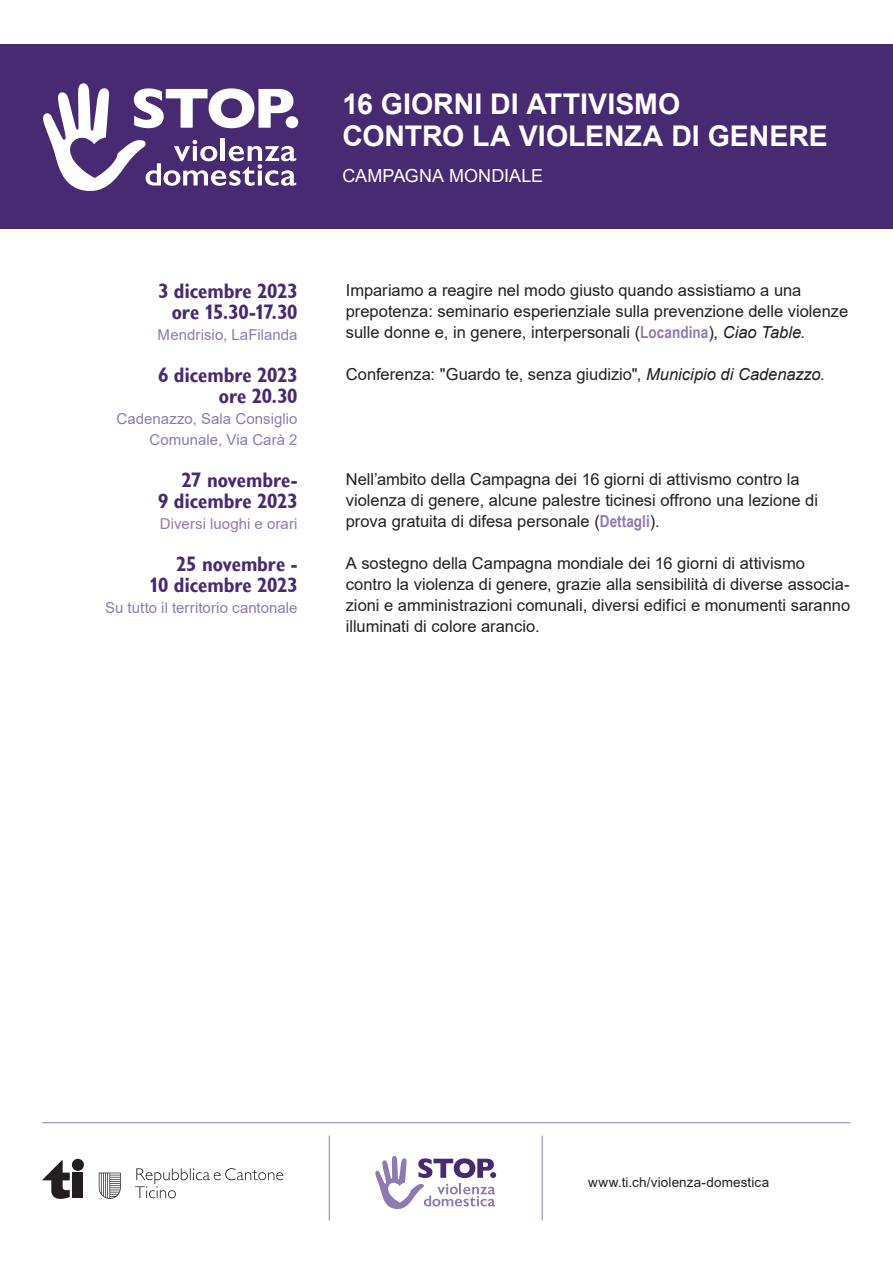
<style>
.page{position:relative;width:893px;height:1263px;background:#fff}
.page>*{position:absolute;margin:0;border:0;box-sizing:border-box;transform-origin:0 0}
.t1{font:700 28.5px/31.5px "Arial";color:#fff}
.t2{font:700 condensed 21px/21px "Gill Sans Display MT Pro";letter-spacing:-.01em;color:#482a73;text-align:right}
.t3{font:18px "Arial";letter-spacing:.005em;color:#fff}
.t4{font:16.5px/21px "Arial";color:#231f20}
.t5{font:15px/21px "Arial";letter-spacing:.005em;color:#8d7ab1;text-align:right}
.t6{font:13.5px "Arial";letter-spacing:.01em;color:#231f20}
.s1{font-family:"Arial Narrow";font-weight:700;color:#8d7ab1}
.s2{font-style:italic}
</style>
<div class="page">
<hr style="left:42px;top:1122px;width:808px;height:1px;background:#8d7ab1">
<svg style="left:375px;top:1156px;width:121px;height:53px"></svg>
<hr style="left:542px;top:1135px;width:1px;height:85px;background:#8d7ab1">
<hr style="left:329px;top:1135px;width:1px;height:85px;background:#8d7ab1">
<div style="left:73px;top:1172px;width:10px;height:26px;background:#231f20"></div>
<div style="left:72px;top:1159px;width:12px;height:12px;background:#231f20;border-radius:50%"></div>
<svg style="left:42px;top:1160px;width:28px;height:39px"></svg>
<svg style="left:99px;top:1172px;width:22px;height:27px"></svg>
<svg style="left:135px;top:1168px;width:148px;height:30px"></svg>
<div style="left:0;top:44px;width:893px;height:185px;background:#482a73"></div>
<svg style="left:43px;top:83px;width:255px;height:108px"></svg>
<p class="t2" style="left:158px;top:280px;width:141px">3 dicembre 2023 ore 15.30-17.30</p>
<p class="t5" style="left:158px;top:324px;width:141px">Mendrisio, LaFilanda</p>
<p class="t2" style="left:158px;top:364px;width:141px">6 dicembre 2023 ore 20.30</p>
<p class="t5" style="left:117px;top:408px;width:183px">Cadenazzo, Sala Consiglio<br>Comunale, Via Carà 2</p>
<p class="t2" style="left:158px;top:469px;width:141px">27 novembre-<br>9 dicembre 2023</p>
<p class="t5" style="left:160px;top:513px;width:139px">Diversi luoghi e orari</p>
<p class="t2" style="left:150px;top:553px;width:149px">25 novembre -<br>10 dicembre 2023</p>
<p class="t5" style="left:105px;top:597px;width:194px">Su tutto il territorio cantonale</p>
<h1 class="t1" style="left:342px;top:89px;width:487px">16 GIORNI DI ATTIVISMO<br>CONTRO LA VIOLENZA DI GENERE</h1>
<p class="t3" style="left:342px;top:163px;width:202px">CAMPAGNA MONDIALE</p>
<p class="t4" style="left:346px;top:279px;width:504px">Impariamo a reagire nel modo giusto quando assistiamo a una prepotenza: seminario esperienziale sulla prevenzione delle violenze sulle donne e, in genere, interpersonali (<span class="s1">Locandina</span>), <span class="s2">Ciao Table.</span></p>
<p class="t4" style="left:346px;top:363px;width:481px">Conferenza: "Guardo te, senza giudizio", <span class="s2">Municipio di Cadenazzo.</span></p>
<p class="t4" style="left:346px;top:468px;width:474px">Nell’ambito della Campagna dei 16 giorni di attivismo contro la violenza di genere, alcune palestre ticinesi offrono una lezione di prova gratuita di difesa personale (<span class="s1">Dettagli</span>).</p>
<p class="t4" style="left:346px;top:552px;width:506px">A sostegno della Campagna mondiale dei 16 giorni di attivismo contro la violenza di genere, grazie alla sensibilità di diverse associa&shy;zioni e amministrazioni comunali, diversi edifici e monumenti saranno illuminati di colore arancio.</p>
<p class="t6" style="left:588px;top:1173px;width:182px">www.ti.ch/violenza-domestica</p>
</div>
